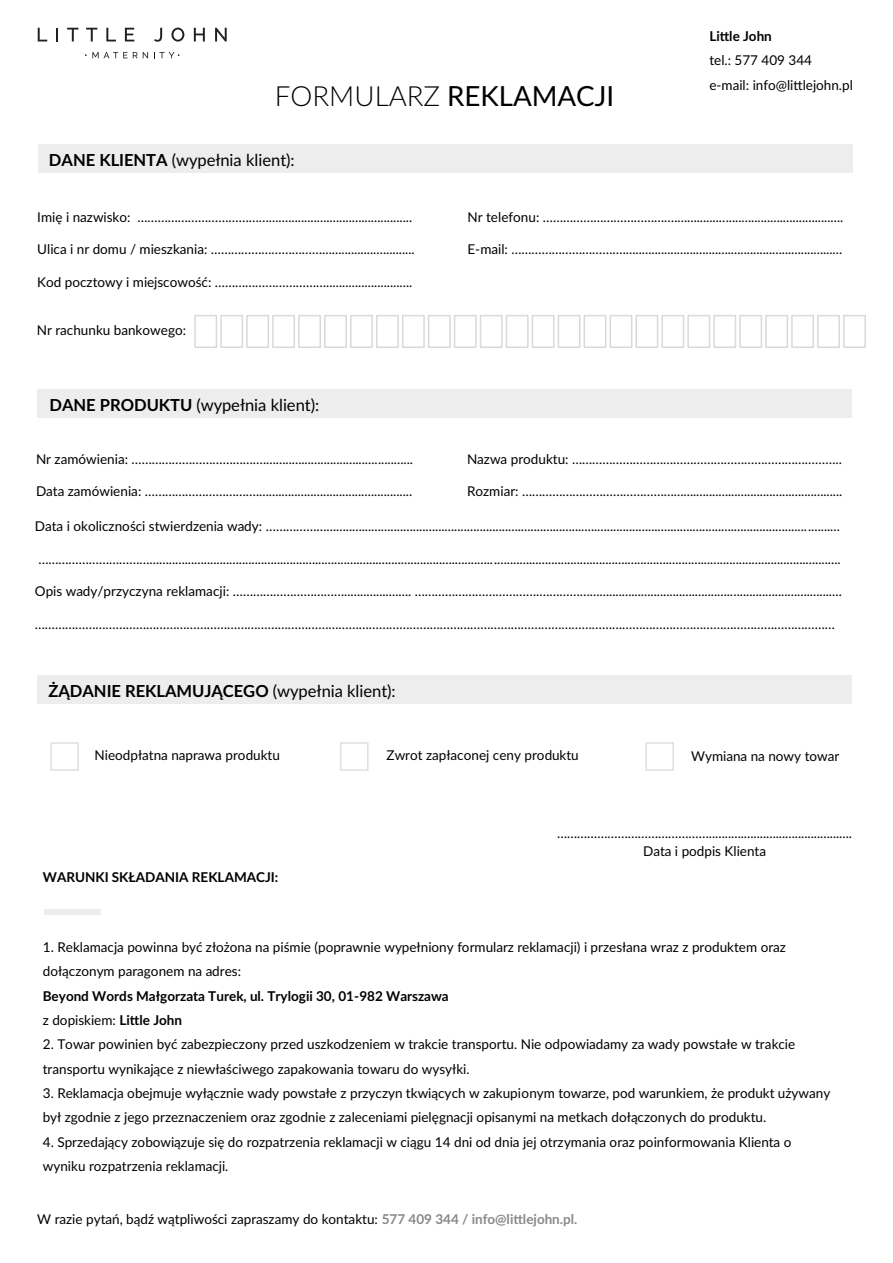
<style>
.page{position:relative;width:893px;height:1263px;background:#fff}
.page>*{position:absolute;margin:0;border:0;box-sizing:border-box;transform-origin:0 0}
.t1{font:27.75px "Lato";color:#000}
.t2{font:16.5px "Lato";color:#000}
.t3{font:700 16.5px "Lato";color:#000}
.t4{font:13.5px/24.3px "Lato";color:#000}
.t5{font:700 13.5px/24.3px "Lato";color:#000}
.s1{font-weight:300}
.s2{font-weight:700}
.s3{font-weight:400}
.s4{font-weight:700;color:#888}
</style>
<div class="page">
<div style="left:38px;top:144px;width:815px;height:29px;background:#ededee"></div>
<div style="left:37px;top:389px;width:815px;height:28px;background:#ededee"></div>
<div style="left:194px;top:315px;width:23px;height:33px;border:2px solid #d9d9d9"></div>
<div style="left:220px;top:315px;width:23px;height:33px;border:2px solid #d9d9d9"></div>
<div style="left:246px;top:315px;width:23px;height:33px;border:2px solid #d9d9d9"></div>
<div style="left:272px;top:315px;width:23px;height:33px;border:2px solid #d9d9d9"></div>
<div style="left:298px;top:315px;width:23px;height:33px;border:2px solid #d9d9d9"></div>
<div style="left:324px;top:315px;width:23px;height:33px;border:2px solid #d9d9d9"></div>
<div style="left:350px;top:315px;width:23px;height:33px;border:2px solid #d9d9d9"></div>
<div style="left:376px;top:315px;width:23px;height:33px;border:2px solid #d9d9d9"></div>
<div style="left:402px;top:315px;width:23px;height:33px;border:2px solid #d9d9d9"></div>
<div style="left:428px;top:315px;width:23px;height:33px;border:2px solid #d9d9d9"></div>
<div style="left:454px;top:315px;width:23px;height:33px;border:2px solid #d9d9d9"></div>
<div style="left:480px;top:315px;width:23px;height:33px;border:2px solid #d9d9d9"></div>
<div style="left:506px;top:315px;width:23px;height:33px;border:2px solid #d9d9d9"></div>
<div style="left:532px;top:315px;width:23px;height:33px;border:2px solid #d9d9d9"></div>
<div style="left:558px;top:315px;width:22px;height:33px;border:2px solid #d9d9d9"></div>
<div style="left:584px;top:315px;width:22px;height:33px;border:2px solid #d9d9d9"></div>
<div style="left:610px;top:315px;width:22px;height:33px;border:2px solid #d9d9d9"></div>
<div style="left:635px;top:315px;width:23px;height:33px;border:2px solid #d9d9d9"></div>
<div style="left:661px;top:315px;width:23px;height:33px;border:2px solid #d9d9d9"></div>
<div style="left:687px;top:315px;width:23px;height:33px;border:2px solid #d9d9d9"></div>
<div style="left:713px;top:315px;width:23px;height:33px;border:2px solid #d9d9d9"></div>
<div style="left:739px;top:315px;width:23px;height:33px;border:2px solid #d9d9d9"></div>
<div style="left:765px;top:315px;width:23px;height:33px;border:2px solid #d9d9d9"></div>
<div style="left:791px;top:315px;width:23px;height:33px;border:2px solid #d9d9d9"></div>
<div style="left:817px;top:315px;width:23px;height:33px;border:2px solid #d9d9d9"></div>
<div style="left:843px;top:315px;width:23px;height:33px;border:2px solid #d9d9d9"></div>
<div style="left:37px;top:675px;width:815px;height:29px;background:#ededee"></div>
<div style="left:50px;top:742px;width:29px;height:29px;border:2px solid #dfdfe0"></div>
<div style="left:340px;top:742px;width:29px;height:29px;border:2px solid #dfdfe0"></div>
<div style="left:645px;top:742px;width:29px;height:29px;border:2px solid #dfdfe0"></div>
<div style="left:44px;top:910px;width:56px;height:5px;background:#ededee"></div>
<svg style="left:38px;top:28px;width:9px;height:13px"></svg>
<svg style="left:56px;top:28px;width:2px;height:13px"></svg>
<svg style="left:67px;top:28px;width:11px;height:13px"></svg>
<svg style="left:86px;top:28px;width:11px;height:13px"></svg>
<svg style="left:106px;top:28px;width:10px;height:13px"></svg>
<svg style="left:125px;top:28px;width:9px;height:13px"></svg>
<svg style="left:154px;top:28px;width:8px;height:14px"></svg>
<svg style="left:171px;top:28px;width:13px;height:14px"></svg>
<svg style="left:194px;top:28px;width:11px;height:13px"></svg>
<svg style="left:215px;top:28px;width:12px;height:13px"></svg>
<svg style="left:85px;top:52px;width:63px;height:6px"></svg>
<svg style="left:154px;top:52px;width:25px;height:6px"></svg>
<h1 class="t1" style="left:275px;top:76px;width:341px"><span class="s1">FORMULARZ</span> REKLAMACJI</h1>
<p class="t2" style="left:49px;top:148px;width:247px"><span class="s2">DANE KLIENTA</span> (wypełnia klient):</p>
<p class="t5" style="left:709px;top:23px;width:64px">Little John</p>
<p class="t4" style="left:709px;top:48px;width:145px">tel.: 577 409 344 e-mail: info@littlejohn.pl</p>
<p class="t4" style="left:37px;top:204px;width:377px">Imię i nazwisko: ………………………………….............................................</p>
<p class="t4" style="left:37px;top:237px;width:379px">Ulica i nr domu / mieszkania: …………………………….............................</p>
<p class="t4" style="left:37px;top:269px;width:377px">Kod pocztowy i miejscowość: ……………………………...........................</p>
<p class="t4" style="left:37px;top:317px;width:151px">Nr rachunku bankowego:</p>
<p class="t2" style="left:50px;top:393px;width:271px"><span class="s2">DANE PRODUKTU</span> (wypełnia klient):</p>
<p class="t4" style="left:36px;top:446px;width:379px">Nr zamówienia: …………………………………...............................................</p>
<p class="t4" style="left:36px;top:479px;width:378px">Data zamówienia: …………………………….................................................</p>
<p class="t4" style="left:468px;top:204px;width:377px">Nr telefonu: ………………………………….....................................................</p>
<p class="t4" style="left:468px;top:237px;width:376px">E-mail: …………………………….....................................................................</p>
<p class="t4" style="left:467px;top:446px;width:376px">Nazwa produktu: ……………………………………………………………………..</p>
<p class="t4" style="left:467px;top:479px;width:377px">Rozmiar: ……………………………………….....................................................</p>
<p class="t4" style="left:35px;top:514px;width:807px">Data i okoliczności stwierdzenia wady: ……………….................................................................................................................................................................</p>
<p class="t4" style="left:38px;top:546px;width:804px">…………………………….........................................................................................................................................................................................................................</p>
<p class="t4" style="left:35px;top:578px;width:808px">Opis wady/przyczyna reklamacji: ……………………………..................... ……………………………….……………...............................................................................</p>
<p class="t4" style="left:35px;top:611px;width:802px">…………………………………………………………………………………………………………………………………………………………………………………………………………………</p>
<p class="t3" style="left:48px;top:679px;width:349px">ŻĄDANIE REKLAMUJĄCEGO <span class="s3">(wypełnia klient):</span></p>
<p class="t4" style="left:95px;top:742px;width:187px">Nieodpłatna naprawa produktu</p>
<p class="t4" style="left:387px;top:742px;width:194px">Zwrot zapłaconej ceny produktu</p>
<p class="t4" style="left:691px;top:743px;width:150px">Wymiana na nowy towar</p>
<p class="t5" style="left:43px;top:864px;width:237px">WARUNKI SKŁADANIA REKLAMACJI:</p>
<p class="t4" style="left:557px;top:823px;width:296px;line-height:18.8px;text-align:center">……………………………………….............................................<br>Data i podpis Klienta</p>
<p class="t4" style="left:43px;top:934px;width:745px">1. Reklamacja powinna być złożona na piśmie (poprawnie wypełniony formularz reklamacji) i przesłana wraz z produktem oraz dołączonym paragonem na adres:</p>
<p class="t5" style="left:43px;top:983px;width:407px">Beyond Words Małgorzata Turek, ul. Trylogii 30, 01-982 Warszawa <span class="s3">z dopiskiem:</span> Little John</p>
<p class="t4" style="left:43px;top:1032px;width:754px">2. Towar powinien być zabezpieczony przed uszkodzeniem w trakcie transportu. Nie odpowiadamy za wady powstałe w trakcie transportu wynikające z niewłaściwego zapakowania towaru do wysyłki.</p>
<p class="t4" style="left:43px;top:1080px;width:789px">3. Reklamacja obejmuje wyłącznie wady powstałe z przyczyn tkwiących w zakupionym towarze, pod warunkiem, że produkt używany był zgodnie z jego przeznaczeniem oraz zgodnie z zaleceniami pielęgnacji opisanymi na metkach dołączonych do produktu.</p>
<p class="t4" style="left:43px;top:1129px;width:750px">4. Sprzedający zobowiązuje się do rozpatrzenia reklamacji w ciągu 14 dni od dnia jej otrzymania oraz poinformowania Klienta o wyniku rozpatrzenia reklamacji.</p>
<p class="t4" style="left:37px;top:1207px;width:542px">W razie pytań, bądź wątpliwości zapraszamy do kontaktu: <span class="s4">577 409 344 / info@littlejohn.pl.</span></p>
</div>
